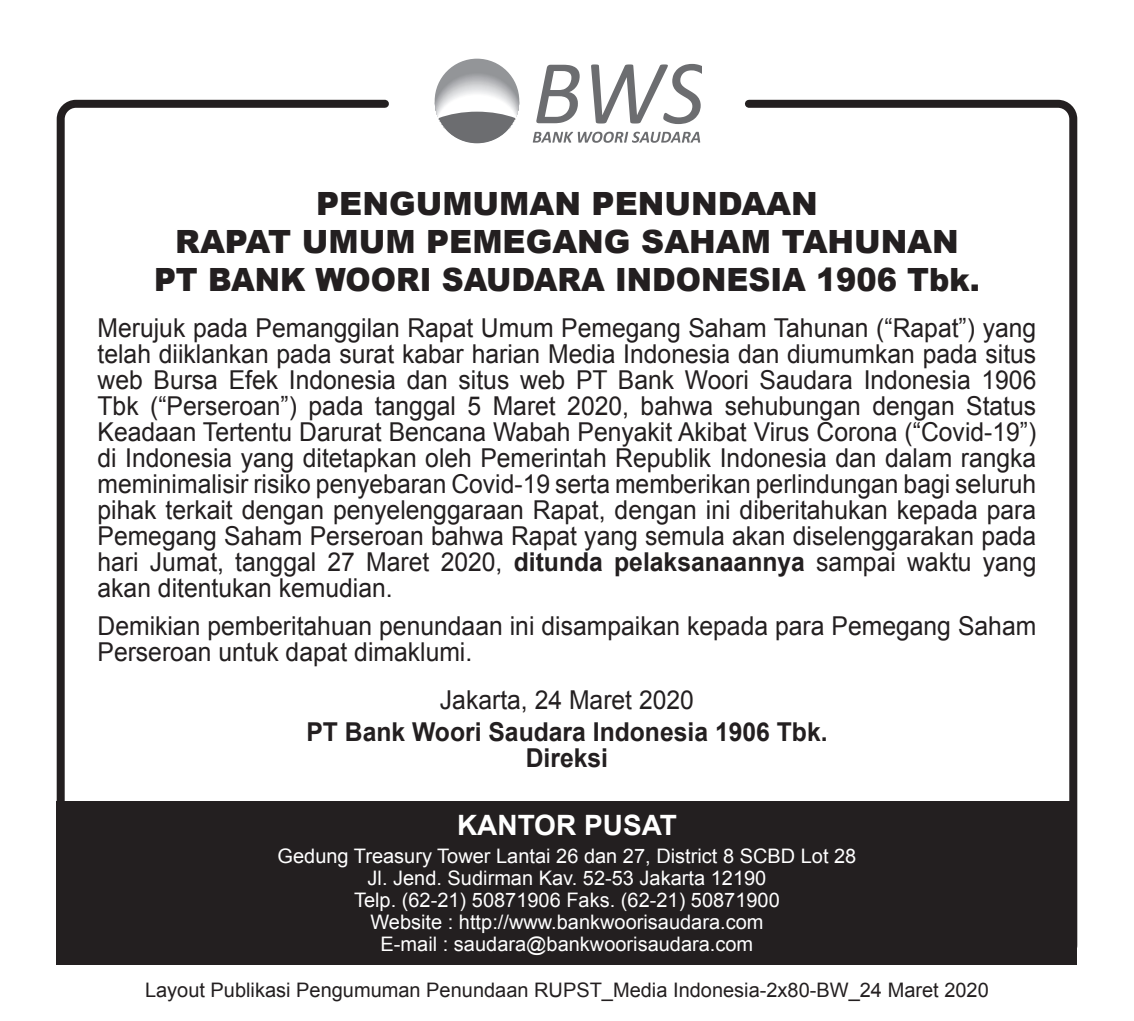
<style>
.page{position:relative;width:1134px;height:1021px;background:#fff}
.page>*{position:absolute;margin:0;border:0;box-sizing:border-box;transform-origin:0 0}
.t1{font:900 32px "Arial";color:#231f20}
.t2{font:900 32px "Arial";color:#231f20;scale:.95 1}
.t3{font:700 28px "Arial";color:#fff}
.t4{font:26px/26px "Arial";color:#231f20;text-align:justify;scale:.95 1}
.t5{font:700 26px "Arial";color:#231f20;scale:.95 1}
.t6{font:20px "Arial";color:#fff}
.t7{font:20px "Arial";color:#231f20}
.s1{font-weight:700}
</style>
<div class="page">
<div style="left:57px;top:100px;width:1020px;height:864px;border:8px solid #231f20;border-radius:15px"></div>
<div style="left:57px;top:801px;width:1020px;height:163px;background:#231f20"></div>
<svg style="left:433px;top:57px;width:88px;height:87px"></svg>
<div style="left:435px;top:59px;width:84px;height:84px;background:#939598;border-radius:50%"></div>
<svg style="left:435px;top:73px;width:84px;height:70px"></svg>
<svg style="left:533px;top:64px;width:168px;height:79px"></svg>
<p class="t1" style="left:316px;top:180px;width:503px">PENGUMUMAN PENUNDAAN</p>
<p class="t1" style="left:175px;top:218px;width:785px">RAPAT UMUM PEMEGANG SAHAM TAHUNAN</p>
<p class="t2" style="left:154px;top:257px;width:871px">PT BANK WOORI SAUDARA INDONESIA 1906 Tbk.</p>
<p class="t4" style="left:98px;top:315px;width:990px">Merujuk pada Pemanggilan Rapat Umum Pemegang Saham Tahunan (“Rapat”) yang telah diiklankan pada surat kabar harian Media Indonesia dan diumumkan pada situs web Bursa Efek Indonesia dan situs web PT Bank Woori Saudara Indonesia 1906<br>Tbk (“Perseroan”) pada tanggal 5 Maret 2020, bahwa sehubungan dengan Status Keadaan Tertentu Darurat Bencana Wabah Penyakit Akibat Virus Corona (“Covid-19”) di Indonesia yang ditetapkan oleh Pemerintah Republik Indonesia dan dalam rangka meminimalisir risiko penyebaran Covid-19 serta memberikan perlindungan bagi seluruh pihak terkait dengan penyelenggaraan Rapat, dengan ini diberitahukan kepada para Pemegang Saham Perseroan bahwa Rapat yang semula akan diselenggarakan pada hari Jumat, tanggal 27 Maret 2020, <span class="s1">ditunda pelaksanaannya</span> sampai waktu yang akan ditentukan kemudian.</p>
<p class="t4" style="left:98px;top:613px;width:990px">Demikian pemberitahuan penundaan ini disampaikan kepada para Pemegang Saham<br>Perseroan untuk dapat dimaklumi.</p>
<p class="t4" style="left:440px;top:687px;width:269px">Jakarta, 24 Maret 2020</p>
<p class="t5" style="left:306px;top:714px;width:550px">PT Bank Woori Saudara Indonesia 1906 Tbk.</p>
<p class="t5" style="left:526px;top:740px;width:88px">Direksi</p>
<p class="t3" style="left:457px;top:806px;width:221px">KANTOR PUSAT</p>
<p class="t6" style="left:278px;top:842px;width:580px">Gedung Treasury Tower Lantai 26 dan 27, District 8 SCBD Lot 28</p>
<p class="t6" style="left:368px;top:864px;width:400px">Jl. Jend. Sudirman Kav. 52-53 Jakarta 12190</p>
<p class="t6" style="left:354px;top:886px;width:427px">Telp. (62-21) 50871906 Faks. (62-21) 50871900</p>
<p class="t6" style="left:370px;top:908px;width:395px">Website : http://www.bankwoorisaudara.com</p>
<p class="t6" style="left:381px;top:930px;width:374px">E-mail : saudara@bankwoorisaudara.com</p>
<p class="t7" style="left:145px;top:976px;width:845px">Layout Publikasi Pengumuman Penundaan RUPST_Media Indonesia-2x80-BW_24 Maret 2020</p>
</div>
